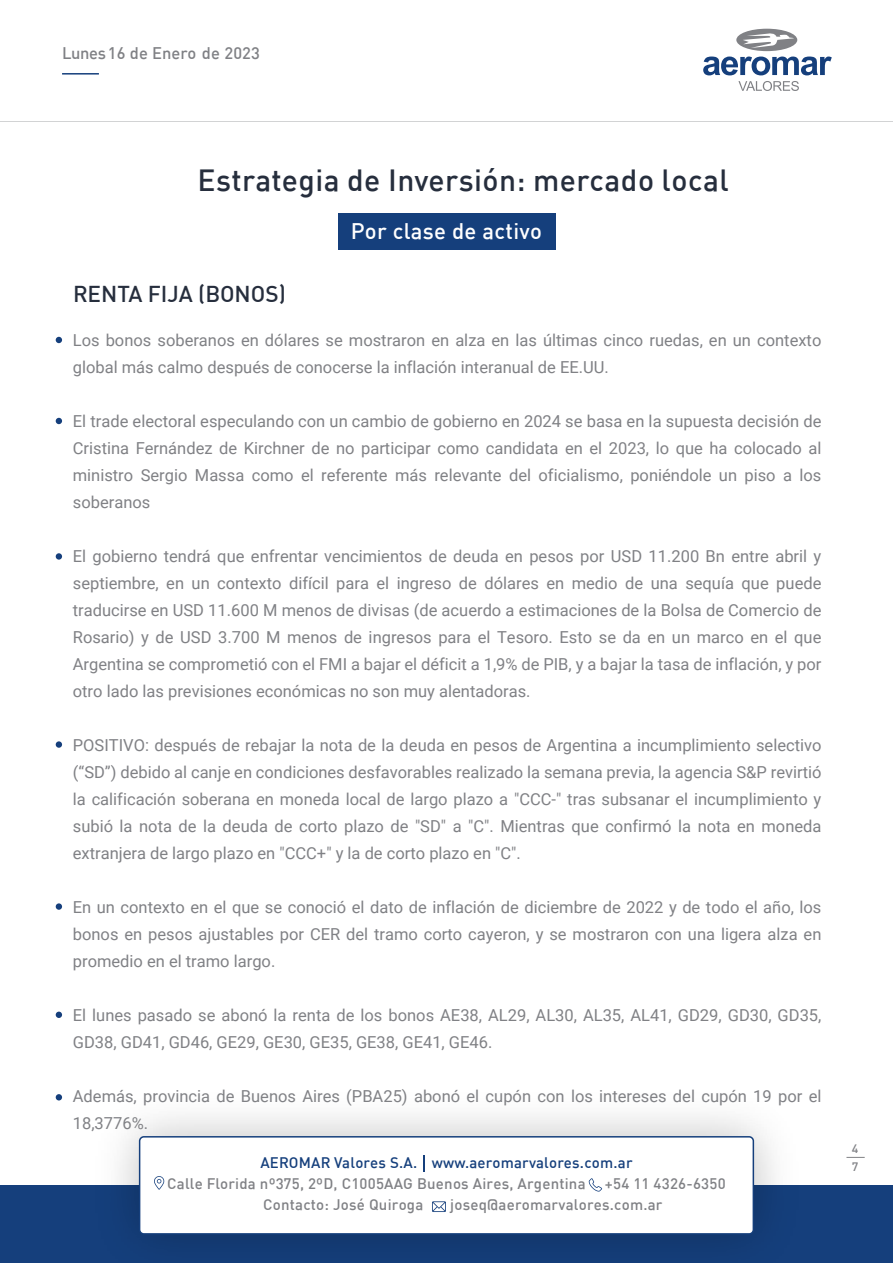
<style>
.page{position:relative;width:893px;height:1263px;background:#fff}
.page>*{position:absolute;margin:0;border:0;box-sizing:border-box;transform-origin:0 0}
.t1{font:500 30px "DIN";letter-spacing:.015em;color:#262e3d}
.t2{font:500 22.5px "DIN";color:#262e3d}
.t3{font:500 22.05px "DIN";letter-spacing:.015em;color:#fff}
.t4{font:16.5px/27px "Roboto";color:#808185;text-align:justify}
.t5{font:500 16.5px "DIN";color:#808185}
.t6{font:500 15px "DIN";letter-spacing:.015em;color:#808185}
.t7{font:500 15px "DIN";letter-spacing:.015em;color:#153f7c}
.t8{font:500 12px "DIN";color:#808185}
</style>
<div class="page">
<hr style="left:0;top:121px;width:893px;height:1px;background:#808185">
<svg style="left:703px;top:57px;width:129px;height:18px"></svg>
<svg style="left:738px;top:81px;width:61px;height:10px"></svg>
<div style="left:736px;top:29px;width:61px;height:22px;background:#808185;border-radius:50%"></div>
<svg style="left:743px;top:33px;width:51px;height:15px"></svg>
<hr style="left:62px;top:73px;width:37px;height:2px;background:#153f7c">
<div style="left:0;top:1185px;width:893px;height:78px;background:#153f7c"></div>
<div style="left:140px;top:1137px;width:613px;height:97px;background:#fff;border-radius:4px"></div>
<div style="left:139px;top:1136px;width:615px;height:98px;border:2px solid #153f7c;border-radius:4px"></div>
<svg style="left:424px;top:1155px;width:1px;height:17px"></svg>
<svg style="left:432px;top:1201px;width:14px;height:11px"></svg>
<svg style="left:589px;top:1178px;width:13px;height:13px"></svg>
<svg style="left:154px;top:1176px;width:10px;height:14px"></svg>
<svg style="left:846px;top:1157px;width:19px;height:1px"></svg>
<div style="left:56px;top:553px;width:6px;height:7px;background:#153f7c;border-radius:50%"></div>
<div style="left:56px;top:903px;width:6px;height:7px;background:#153f7c;border-radius:50%"></div>
<div style="left:56px;top:741px;width:6px;height:7px;background:#153f7c;border-radius:50%"></div>
<svg style="left:56px;top:1094px;width:6px;height:6px"></svg>
<svg style="left:56px;top:1012px;width:6px;height:6px"></svg>
<div style="left:338px;top:213px;width:217px;height:36px;background:#153f7c"></div>
<svg style="left:56px;top:418px;width:6px;height:6px"></svg>
<svg style="left:56px;top:337px;width:6px;height:6px"></svg>
<p class="t5" style="left:62px;top:43px;width:199px">Lunes16 de Enero de 2023</p>
<h1 class="t1" style="left:198px;top:161px;width:533px">Estrategia de Inversión: mercado local</h1>
<h3 class="t3" style="left:351px;top:216px;width:193px">Por clase de activo</h3>
<h2 class="t2" style="left:73px;top:280px;width:214px">RENTA FIJA (BONOS)</h2>
<p class="t4" style="left:73px;top:326px;width:750px">Los bonos soberanos en dólares se mostraron en alza en las últimas cinco ruedas, en un contexto global más calmo después de conocerse la inflación interanual de EE.UU.</p>
<p class="t4" style="left:73px;top:407px;width:750px">El trade electoral especulando con un cambio de gobierno en 2024 se basa en la supuesta decisión de Cristina Fernández de Kirchner de no participar como candidata en el 2023, lo que ha colocado al ministro Sergio Massa como el referente más relevante del oficialismo, poniéndole un piso a los soberanos</p>
<p class="t4" style="left:73px;top:542px;width:750px">El gobierno tendrá que enfrentar vencimientos de deuda en pesos por USD 11.200 Bn entre abril y septiembre, en un contexto difícil para el ingreso de dólares en medio de una sequía que puede traducirse en USD 11.600 M menos de divisas (de acuerdo a estimaciones de la Bolsa de Comercio de Rosario) y de USD 3.700 M menos de ingresos para el Tesoro. Esto se da en un marco en el que Argentina se comprometió con el FMI a bajar el déficit a 1,9% de PIB, y a bajar la tasa de inflación, y por otro lado las previsiones económicas no son muy alentadoras.</p>
<p class="t4" style="left:73px;top:731px;width:750px">POSITIVO: después de rebajar la nota de la deuda en pesos de Argentina a incumplimiento selectivo (“SD”) debido al canje en condiciones desfavorables realizado la semana previa, la agencia S&amp;P revirtió la calificación soberana en moneda local de largo plazo a "CCC-" tras subsanar el incumplimiento y subió la nota de la deuda de corto plazo de "SD" a "C". Mientras que confirmó la nota en moneda extranjera de largo plazo en "CCC+" y la de corto plazo en "C".</p>
<p class="t4" style="left:73px;top:893px;width:750px">En un contexto en el que se conoció el dato de inflación de diciembre de 2022 y de todo el año, los bonos en pesos ajustables por CER del tramo corto cayeron, y se mostraron con una ligera alza en promedio en el tramo largo.</p>
<p class="t4" style="left:73px;top:1001px;width:750px">El lunes pasado se abonó la renta de los bonos AE38, AL29, AL30, AL35, AL41, GD29, GD30, GD35,<br>GD38, GD41, GD46, GE29, GE30, GE35, GE38, GE41, GE46.</p>
<p class="t4" style="left:73px;top:1082px;width:750px">Además, provincia de Buenos Aires (PBA25) abonó el cupón con los intereses del cupón 19 por el<br>18,3776%.</p>
<p class="t8" style="left:852px;top:1141px;width:8px">4</p>
<p class="t7" style="left:260px;top:1153px;width:374px">AEROMAR Valores S.A. www.aeromarvalores.com.ar</p>
<p class="t8" style="left:852px;top:1159px;width:8px">7</p>
<p class="t6" style="left:167px;top:1174px;width:420px">Calle Florida nº375, 2ºD, C1005AAG Buenos Aires, Argentina</p>
<p class="t6" style="left:605px;top:1174px;width:122px">+54 11 4326-6350</p>
<p class="t6" style="left:263px;top:1195px;width:162px">Contacto: José Quiroga</p>
<p class="t6" style="left:450px;top:1195px;width:214px">joseq@aeromarvalores.com.ar</p>
</div>
